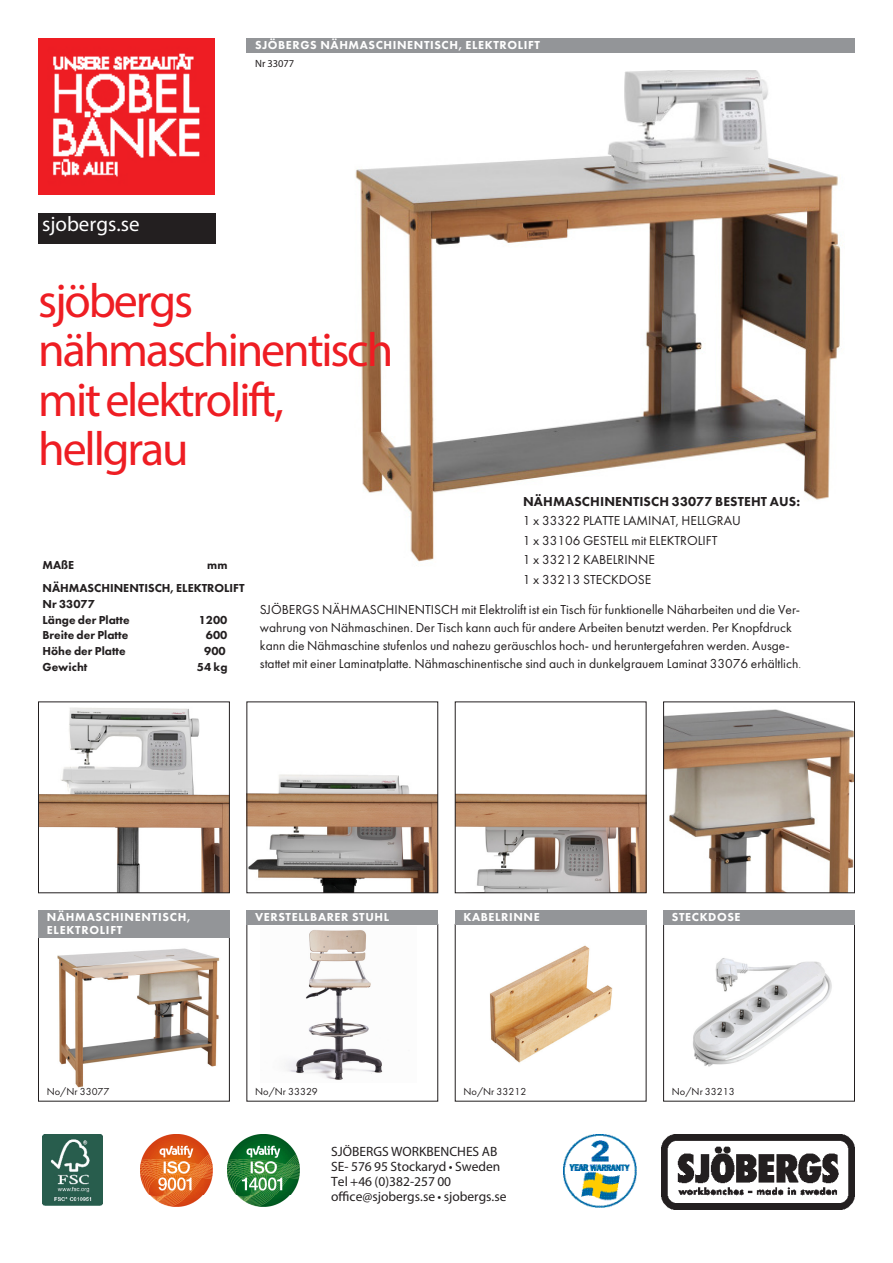
<style>
.page{position:relative;width:893px;height:1263px;background:#fff}
.page>*{position:absolute;margin:0;border:0;box-sizing:border-box;transform-origin:0 0}
.t1{font:48px/49.5px "Myriad Pro";letter-spacing:-.045em;color:#ee1d23}
.t2{font:21px "Myriad Pro";color:#fff}
.Text_9_11{font:13.5px/18px "Futura PT";color:#231f20}
.Text{font:13.5px/15px "Myriad Pro";color:#231f20}
.Text-2{font:13.5px "Futura PT";color:#231f20}
.Text-3{font:800 13.5px "Futura PT";letter-spacing:.01em;color:#231f20}
.tabellrubrik{font:800 12px "Futura PT";color:#231f20}
.t3{font:800 12px "Futura PT";letter-spacing:.05em;color:#fff}
.Underubrik{font:10.5px "Futura PT";color:#231f20}
.Underubrik-2{font:10.5px "Myriad Pro";color:#231f20}
.s1{font-weight:300}
</style>
<div class="page">
<img style="left:43px;top:1134px;width:59px;height:71px">
<img style="left:563px;top:1134px;width:74px;height:74px">
<img style="left:140px;top:1134px;width:73px;height:73px">
<img style="left:227px;top:1134px;width:73px;height:73px">
<img style="left:662px;top:1135px;width:192px;height:74px">
<img style="left:57px;top:948px;width:163px;height:140px">
<div style="left:38px;top:924px;width:192px;height:177px;border:1px solid #231f20"></div>
<img style="left:40px;top:707px;width:188px;height:184px">
<div style="left:38px;top:702px;width:192px;height:191px;border:1px solid #231f20"></div>
<img style="left:249px;top:774px;width:187px;height:117px">
<div style="left:247px;top:702px;width:191px;height:191px;border:1px solid #231f20"></div>
<img style="left:457px;top:793px;width:187px;height:98px">
<div style="left:455px;top:702px;width:191px;height:191px;border:1px solid #231f20"></div>
<img style="left:693px;top:958px;width:139px;height:109px">
<div style="left:663px;top:924px;width:192px;height:177px;border:1px solid #231f20"></div>
<img style="left:285px;top:930px;width:98px;height:150px">
<img style="left:490px;top:945px;width:123px;height:118px">
<div style="left:38px;top:213px;width:178px;height:30px;background:#231f20"></div>
<svg style="left:72px;top:958px;width:130px;height:21px;background:#ccbbad"></svg>
<img style="left:355px;top:70px;width:488px;height:492px">
<img style="left:665px;top:709px;width:188px;height:182px">
<div style="left:663px;top:702px;width:192px;height:191px;border:1px solid #231f20"></div>
<div style="left:247px;top:38px;width:608px;height:15px;background:#939598"></div>
<div style="left:247px;top:910px;width:191px;height:15px;background:#939598"></div>
<div style="left:455px;top:910px;width:191px;height:15px;background:#939598"></div>
<div style="left:663px;top:910px;width:192px;height:15px;background:#939598"></div>
<img style="left:38px;top:38px;width:177px;height:157px">
<div style="left:38px;top:910px;width:192px;height:28px;background:#939598"></div>
<p class="t3" style="left:255px;top:37px;width:286px">SJÖBERGS NÄHMASCHINENTISCH, ELEKTROLIFT</p>
<p class="t2" style="left:42px;top:211px;width:99px">sjobergs.se</p>
<p class="Underubrik-2" style="left:255px;top:57px;width:41px">Nr 33077</p>
<p class="t1" style="left:38px;top:275px;width:156px">sjöbergs</p>
<p class="t1" style="left:38px;top:325px;width:357px">nähmaschinentisch mit elektrolift, hellgrau</p>
<p class="tabellrubrik" style="left:43px;top:557px;width:33px">MAßE</p>
<p class="tabellrubrik" style="left:207px;top:557px;width:22px">mm</p>
<p class="tabellrubrik" style="left:43px;top:580px;width:204px">NÄHMASCHINENTISCH, ELEKTROLIFT</p>
<p class="tabellrubrik" style="left:43px;top:596px;width:54px">Nr 33077</p>
<p class="tabellrubrik" style="left:43px;top:612px;width:89px">Länge der Platte</p>
<p class="tabellrubrik" style="left:199px;top:612px;width:30px">1200</p>
<p class="tabellrubrik" style="left:43px;top:628px;width:87px">Breite der Platte</p>
<p class="tabellrubrik" style="left:206px;top:628px;width:23px">600</p>
<p class="tabellrubrik" style="left:43px;top:643px;width:85px">Höhe der Platte</p>
<p class="tabellrubrik" style="left:204px;top:643px;width:23px">900</p>
<p class="tabellrubrik" style="left:43px;top:659px;width:46px">Gewicht</p>
<p class="tabellrubrik" style="left:197px;top:659px;width:32px">54 kg</p>
<p class="Text-3" style="left:523px;top:493px;width:279px">NÄHMASCHINENTISCH 33077 BESTEHT AUS:</p>
<p class="Text-2" style="left:523px;top:512px;width:219px">1 x 33322 PLATTE LAMINAT, HELLGRAU</p>
<p class="Text-2" style="left:523px;top:532px;width:196px">1 x 33106 GESTELL mit ELEKTROLIFT</p>
<p class="Text-2" style="left:523px;top:551px;width:134px">1 x 33212 KABELRINNE</p>
<p class="Text-2" style="left:523px;top:571px;width:130px">1 x 33213 STECKDOSE</p>
<p class="Text_9_11" style="left:260px;top:601px;width:543px">SJÖBERGS NÄHMASCHINENTISCH mit Elektrolift ist ein Tisch für funktionelle Näharbeiten und die Ver&shy;wahrung von Nähmaschinen. Der Tisch kann auch für andere Arbeiten benutzt werden. Per Knopfdruck kann die Nähmaschine stufenlos und nahezu geräuschlos hoch- und heruntergefahren werden. Ausge&shy;stattet mit einer Laminatplatte. Nähmaschinentische sind auch in dunkelgrauem Laminat 33076 erhältlich<span class="s1">.</span></p>
<p class="t3" style="left:47px;top:909px;width:145px">NÄHMASCHINENTISCH,</p>
<p class="t3" style="left:255px;top:909px;width:136px">VERSTELLBARER STUHL</p>
<p class="t3" style="left:463px;top:909px;width:78px">KABELRINNE</p>
<p class="t3" style="left:672px;top:909px;width:70px">STECKDOSE</p>
<p class="t3" style="left:47px;top:922px;width:77px">ELEKTROLIFT</p>
<p class="Underubrik" style="left:47px;top:1085px;width:64px">No/Nr 33077</p>
<p class="Underubrik" style="left:255px;top:1085px;width:64px">No/Nr 33329</p>
<p class="Underubrik" style="left:463px;top:1085px;width:64px">No/Nr 33212</p>
<p class="Underubrik" style="left:672px;top:1085px;width:64px">No/Nr 33213</p>
<p class="Text" style="left:331px;top:1143px;width:171px">SJÖBERGS WORKBENCHES AB<br>SE- 576 95 Stockaryd • Sweden</p>
<p class="Text" style="left:331px;top:1173px;width:121px">Tel +46 (0)382-257 00</p>
<p class="Text" style="left:331px;top:1188px;width:177px">office@sjobergs.se • sjobergs.se</p>
</div>
